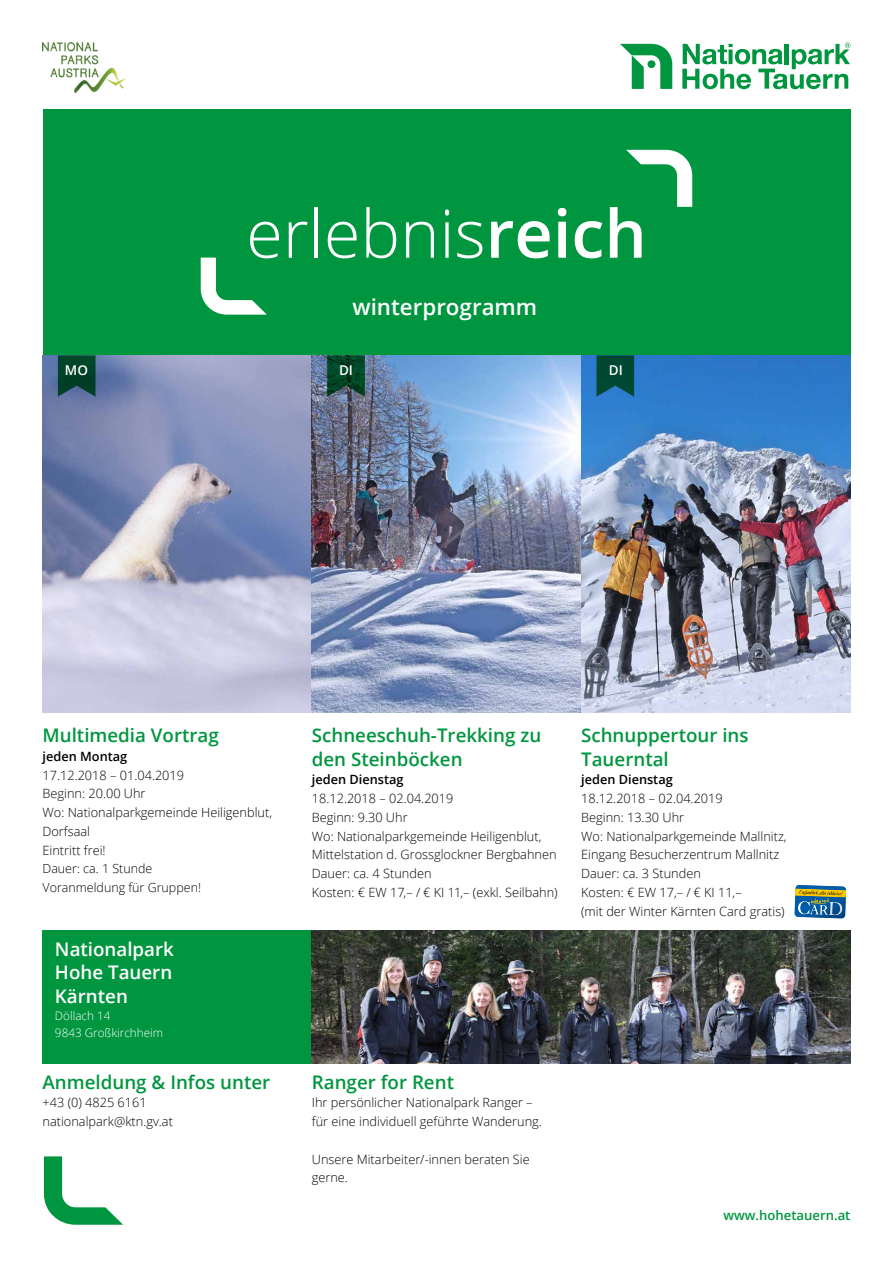
<style>
.page{position:relative;width:893px;height:1263px;background:#fff}
.page>*{position:absolute;margin:0;border:0;box-sizing:border-box;transform-origin:0 0}
.t1{font:300 66.68px "Open Sans";color:#fff}
.t2{font:600 22.35px "Open Sans";color:#fff}
.t3{font:600 18.75px/23.4px "Open Sans";color:#00963f}
.t4{font:600 18.75px/23.4px "Open Sans";color:#fff;text-align:justify}
.t5{font:600 13.5px "Open Sans";color:#fff}
.t6{font:600 13.12px "Open Sans";color:#00963f}
.t7{font:300 12.75px/18.8px "Open Sans";color:#000}
.t8{font:600 12.75px "Open Sans";color:#000}
.t9{font:300 12.45px/18.8px "Open Sans";color:#000}
.t10{font:300 11.7px/17.2px "Open Sans";color:#fff}
.s1{font-weight:600}
</style>
<div class="page">
<div style="left:43px;top:109px;width:807px;height:246px;background:#00963f"></div>
<img style="left:43px;top:43px;width:82px;height:49px">
<svg style="left:682px;top:43px;width:168px;height:46px"></svg>
<svg style="left:620px;top:44px;width:52px;height:45px"></svg>
<svg style="left:44px;top:1156px;width:79px;height:69px"></svg>
<div style="left:43px;top:930px;width:269px;height:133px;background:#00963f"></div>
<img style="left:312px;top:930px;width:538px;height:133px">
<img style="left:43px;top:355px;width:807px;height:358px">
<svg style="left:327px;top:355px;width:38px;height:42px;background:#0f4a33"></svg>
<svg style="left:58px;top:355px;width:38px;height:42px;background:#0f493c"></svg>
<svg style="left:596px;top:355px;width:38px;height:42px;background:#074f4b"></svg>
<svg style="left:201px;top:258px;width:66px;height:57px"></svg>
<svg style="left:626px;top:150px;width:66px;height:57px"></svg>
<svg style="left:794px;top:885px;width:52px;height:33px;background:#568388"></svg>
<h1 class="t1" style="left:246px;top:188px;width:402px">erlebnis<span class="s1">reich</span></h1>
<h2 class="t2" style="left:352px;top:291px;width:186px">winterprogramm</h2>
<p class="t5" style="left:65px;top:361px;width:25px">MO</p>
<p class="t5" style="left:339px;top:361px;width:16px">DI</p>
<p class="t5" style="left:609px;top:361px;width:16px">DI</p>
<h3 class="t3" style="left:43px;top:723px;width:178px">Multimedia Vortrag</h3>
<p class="t8" style="left:43px;top:747px;width:86px">jeden Montag</p>
<p class="t7" style="left:43px;top:765px;width:231px">17.12.2018 – 01.04.2019<br>Beginn: 20.00 Uhr<br>Wo: Nationalparkgemeinde Heiligenblut,<br>Dorfsaal<br>Eintritt frei!</p>
<p class="t9" style="left:43px;top:859px;width:160px">Dauer: ca. 1 Stunde<br>Voranmeldung für Gruppen!</p>
<h3 class="t4" style="left:55px;top:937px;width:120px">Nationalpark Hohe Tauern Kärnten</h3>
<p class="t10" style="left:55px;top:1007px;width:110px">Döllach 14<br>9843 Großkirchheim</p>
<h3 class="t3" style="left:43px;top:1070px;width:229px">Anmeldung &amp; Infos unter</h3>
<p class="t7" style="left:43px;top:1093px;width:132px">+43 (0) 4825 6161 nationalpark@ktn.gv.at</p>
<h3 class="t3" style="left:312px;top:723px;width:231px">Schneeschuh-Trekking zu den Steinböcken</h3>
<p class="t8" style="left:312px;top:771px;width:93px">jeden Dienstag</p>
<p class="t7" style="left:312px;top:789px;width:247px">18.12.2018 – 02.04.2019<br>Beginn: 9.30 Uhr<br>Wo: Nationalparkgemeinde Heiligenblut,<br>Mittelstation d. Grossglockner Bergbahnen<br>Dauer: ca. 4 Stunden<br>Kosten: € EW 17,– / € KI 11,– (exkl. Seilbahn)</p>
<h3 class="t3" style="left:581px;top:723px;width:169px">Schnuppertour ins<br>Tauerntal</h3>
<p class="t8" style="left:581px;top:771px;width:93px">jeden Dienstag</p>
<p class="t7" style="left:581px;top:789px;width:207px">18.12.2018 – 02.04.2019<br>Beginn: 13.30 Uhr<br>Wo: Nationalparkgemeinde Mallnitz,<br>Eingang Besucherzentrum Mallnitz<br>Dauer: ca. 3 Stunden<br>Kosten: € EW 17,– / € KI 11,–<br>(mit der Winter Kärnten Card gratis)</p>
<h3 class="t3" style="left:312px;top:1070px;width:144px">Ranger for Rent</h3>
<p class="t7" style="left:312px;top:1093px;width:232px">Ihr persönlicher Nationalpark Ranger – für eine individuell geführte Wanderung.</p>
<p class="t7" style="left:312px;top:1149px;width:219px">Unsere Mitarbeiter/-innen beraten Sie gerne.</p>
<p class="t6" style="left:723px;top:1207px;width:129px">www.hohetauern.at</p>
</div>
